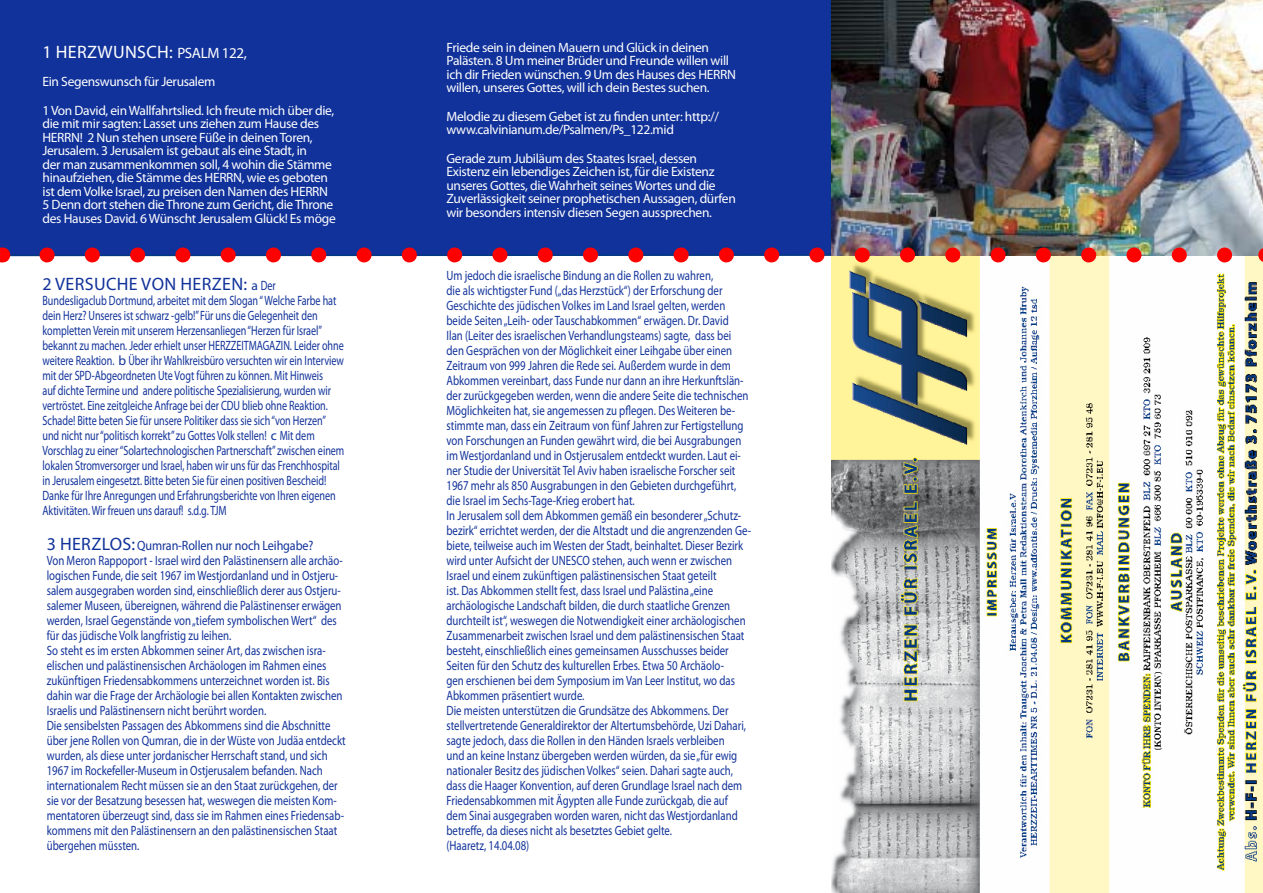
<style>
.page{position:relative;width:1263px;height:893px;background:#fff}
.page>*{position:absolute;margin:0;border:0;box-sizing:border-box;transform-origin:0 0}
.t1{font:18px "Myriad Pro";letter-spacing:.02em;color:#fff}
.t2{font:18px "Myriad Pro";color:#11329a}
.t3{font:13.5px/15px "Myriad Pro";color:#11329a;scale:.8 1}
.t4{font:13.5px/15px "Myriad Pro";color:#11329a;scale:.9 1}
.t5{font:13.5px/13.5px "Myriad Pro";letter-spacing:-.025em;color:#fff}
.t6{font:13.5px/15px "Myriad Pro";color:#11329a}
.s1{font-size:15px}
.s2{font-size:18px}
</style>
<div class="page">
<img style="left:831px;top:255px;width:432px;height:638px">
<div style="left:0;top:0;width:831px;height:256px;background:#11329a"></div>
<img style="left:831px;top:0;width:432px;height:255px">
<img style="left:47px;top:247px;width:1196px;height:15px">
<svg style="left:2px;top:247px;width:1px;height:15px"></svg>
<svg style="left:1262px;top:247px;width:1px;height:15px"></svg>
<h1 class="t1" style="left:43px;top:40px;width:206px">1 HERZWUNSCH: <span class="s1">PSALM 122,</span></h1>
<p class="t5" style="left:43px;top:67px;width:293px;line-height:28.5px">Ein Segenswunsch für Jerusalem<br>1 Von David, ein Wallfahrtslied. Ich freute mich über die,</p>
<p class="t5" style="left:43px;top:117px;width:295px">die mit mir sagten: Lasset uns ziehen zum Hause des HERRN! 2 Nun stehen unsere Füße in deinen Toren, Jerusalem. 3 Jerusalem ist gebaut als eine Stadt, in<br>der man zusammenkommen soll, 4 wohin die Stämme hinaufziehen, die Stämme des HERRN, wie es geboten ist dem Volke Israel, zu preisen den Namen des HERRN 5 Denn dort stehen die Throne zum Gericht, die Throne des Hauses David. 6 Wünscht Jerusalem Glück! Es möge</p>
<h1 class="t2" style="left:43px;top:273px;width:35px">2 Versuche</h1>
<h1 class="t2" style="left:141px;top:273px;width:50px">vo n herze</h1>
<p class="t6" style="left:43px;top:278px;width:303px;text-indent:189px"><span class="s2">n:</span> a Der<br>Bundesligaclub Dortmund, arbeitet mit dem Slogan “ Welche Farbe hat dein Herz? Unseres ist schwarz -gelb!” Für uns die Gelegenheit den kompletten Verein mit unserem Herzensanliegen “Herzen für Israel” bekannt zu machen. Jeder erhielt unser HERZZEITMAGAZIN. Leider ohne weitere Reaktion. b Über ihr Wahlkreisbüro versuchten wir ein Interview mit der SPD-Abgeordneten Ute Vogt führen zu können. Mit Hinweis<br>auf dichte Termine und andere politische Spezialisierung, wurden wir vertröstet. Eine zeitgleiche Anfrage bei der CDU blieb ohne Reaktion.<br>Schade! Bitte beten Sie für unsere Politiker dass sie sich “von Herzen” und nicht nur “politisch korrekt” zu Gottes Volk stellen! c Mit dem Vorschlag zu einer “Solartechnologischen Partnerschaft” zwischen einem lokalen Stromversorger und Israel, haben wir uns für das Frenchhospital in Jerusalem eingesetzt. Bitte beten Sie für einen positiven Bescheid!<br>Danke für Ihre Anregungen und Erfahrungsberichte von Ihren eigenen Aktivitäten. Wir freuen uns darauf! s.d.g. TJM</p>
<p class="t4" style="left:47px;top:537px;width:334px"><span class="s2">3 HerzLos:</span>Qumran-Rollen nur noch Leihgabe?<br>Von Meron Rappoport - Israel wird den Palästinensern alle archäo&shy;logischen Funde, die seit 1967 im Westjordanland und in Ostjeru&shy;salem ausgegraben worden sind, einschließlich derer aus Ostjeru&shy;salemer Museen, übereignen, während die Palästinenser erwägen werden, Israel Gegenstände von „tiefem symbolischen Wert“ des für das jüdische Volk langfristig zu leihen.<br>So steht es im ersten Abkommen seiner Art, das zwischen isra&shy;elischen und palästinensischen Archäologen im Rahmen eines zukünftigen Friedensabkommens unterzeichnet worden ist. Bis dahin war die Frage der Archäologie bei allen Kontakten zwischen Israelis und Palästinensern nicht berührt worden.<br>Die sensibelsten Passagen des Abkommens sind die Abschnitte über jene Rollen von Qumran, die in der Wüste von Judäa entdeckt wurden, als diese unter jordanischer Herrschaft stand, und sich 1967 im Rockefeller-Museum in Ostjerusalem befanden. Nach internationalem Recht müssen sie an den Staat zurückgehen, der sie vor der Besatzung besessen hat, weswegen die meisten Kom&shy;mentatoren überzeugt sind, dass sie im Rahmen eines Friedensab&shy;kommens mit den Palästinensern an den palästinensischen Staat übergehen müssten.</p>
<p class="t5" style="left:446px;top:40px;width:289px">Friede sein in deinen Mauern und Glück in deinen Palästen. 8 Um meiner Brüder und Freunde willen will ich dir Frieden wünschen. 9 Um des Hauses des HERRN willen, unseres Gottes, will ich dein Bestes suchen.</p>
<p class="t5" style="left:446px;top:109px;width:274px">Melodie zu diesem Gebet ist zu finden unter: http:// www.calvinianum.de/Psalmen/Ps_122.mid</p>
<p class="t5" style="left:446px;top:151px;width:291px">Gerade zum Jubiläum des Staates Israel, dessen Existenz ein lebendiges Zeichen ist, für die Existenz unseres Gottes, die Wahrheit seines Wortes und die Zuverlässigkeit seiner prophetischen Aussagen, dürfen wir besonders intensiv diesen Segen aussprechen.</p>
<p class="t3" style="left:446px;top:268px;width:382px">Um jedoch die israelische Bindung an die Rollen zu wahren,<br>die als wichtigster Fund („das Herzstück“) der Erforschung der Geschichte des jüdischen Volkes im Land Israel gelten, werden beide Seiten „Leih- oder Tauschabkommen“ erwägen. Dr. David<br>Ilan (Leiter des israelischen Verhandlungsteams) sagte, dass bei den Gesprächen von der Möglichkeit einer Leihgabe über einen Zeitraum von 999 Jahren die Rede sei. Außerdem wurde in dem Abkommen vereinbart, dass Funde nur dann an ihre Herkunftslän&shy;der zurückgegeben werden, wenn die andere Seite die technischen Möglichkeiten hat, sie angemessen zu pflegen. Des Weiteren be&shy;stimmte man, dass ein Zeitraum von fünf Jahren zur Fertigstellung von Forschungen an Funden gewährt wird, die bei Ausgrabungen im Westjordanland und in Ostjerusalem entdeckt wurden. Laut ei&shy;ner Studie der Universität Tel Aviv haben israelische Forscher seit 1967 mehr als 850 Ausgrabungen in den Gebieten durchgeführt, die Israel im Sechs-Tage-Krieg erobert hat.<br>In Jerusalem soll dem Abkommen gemäß ein besonderer „Schutz&shy;bezirk“ errichtet werden, der die Altstadt und die angrenzenden Ge&shy;biete, teilweise auch im Westen der Stadt, beinhaltet. Dieser Bezirk wird unter Aufsicht der UNESCO stehen, auch wenn er zwischen Israel und einem zukünftigen palästinensischen Staat geteilt<br>ist. Das Abkommen stellt fest, dass Israel und Palästina „eine archäologische Landschaft bilden, die durch staatliche Grenzen durchteilt ist“, weswegen die Notwendigkeit einer archäologischen Zusammenarbeit zwischen Israel und dem palästinensischen Staat besteht, einschließlich eines gemeinsamen Ausschusses beider Seiten für den Schutz des kulturellen Erbes. Etwa 50 Archäolo-<br>gen erschienen bei dem Symposium im Van Leer Institut, wo das Abkommen präsentiert wurde.<br>Die meisten unterstützen die Grundsätze des Abkommens. Der stellvertretende Generaldirektor der Altertumsbehörde, Uzi Dahari, sagte jedoch, dass die Rollen in den Händen Israels verbleiben<br>und an keine Instanz übergeben werden würden, da sie „für ewig nationaler Besitz des jüdischen Volkes“ seien. Dahari sagte auch, dass die Haager Konvention, auf deren Grundlage Israel nach dem Friedensabkommen mit Ägypten alle Funde zurückgab, die auf dem Sinai ausgegraben worden waren, nicht das Westjordanland betreffe, da dieses nicht als besetztes Gebiet gelte.<br>(Haaretz, 14.04.08)</p>
</div>
